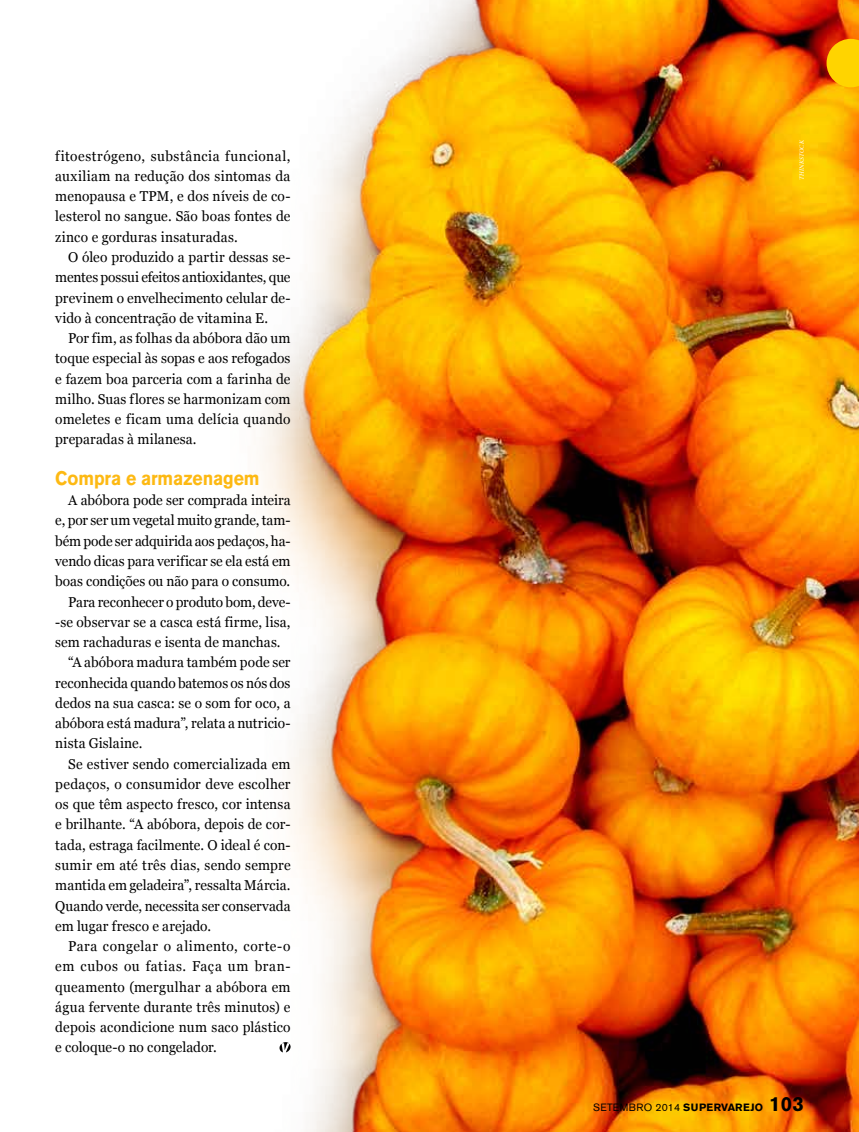
<style>
.page{position:relative;width:859px;height:1132px;background:#fff}
.page>*{position:absolute;margin:0;border:0;box-sizing:border-box;transform-origin:0 0}
.t1{font:700 19.5px "Akzidenz Grotesk BE";letter-spacing:-.005em;color:#fdb913;scale:.9 1}
.t2{font:14.25px/20.2px "Georgia";letter-spacing:.005em;color:#000;text-align:justify;scale:.96 1}
.t3{font:14.25px "Georgia";letter-spacing:.025em;color:#000;scale:.96 1}
.t4{font:14.25px "Georgia";letter-spacing:.035em;color:#000;scale:.96 1}
.t5{font:14.25px "Georgia";letter-spacing:.05em;color:#000;scale:.96 1}
.t6{font:10.5px "Akzidenz Grotesk BE";letter-spacing:.02em;color:#000}
.t7{font:italic 6px "Stone Serif";color:#fff}
.s1{font-weight:700}
.s2{font-weight:700;font-size:20.25px}
</style>
<div class="page">
<img style="left:260px;top:0;width:599px;height:1131px">
<svg style="left:826px;top:39px;width:33px;height:48px;background:#f8b900"></svg>
<svg style="left:279px;top:1041px;width:12px;height:11px"></svg>
<p class="t2" style="left:55px;top:145px;width:247px">fitoestrógeno, substância funcional, auxiliam na redução dos sintomas da menopausa e TPM, e dos níveis de co&shy;lesterol no sangue. São boas fontes de zinco e gorduras insaturadas.</p>
<p class="t2" style="left:55px;top:246px;width:247px;text-indent:13px">O óleo produzido a partir dessas se&shy;mentes possui efeitos antioxidantes, que previnem o envelhecimento celular de&shy;vido à concentração de vitamina E.</p>
<p class="t2" style="left:55px;top:327px;width:247px;text-indent:13px">Por fim, as folhas da abóbora dão um toque especial às sopas e aos refogados e fazem boa parceria com a farinha de milho. Suas flores se harmonizam com omeletes e ficam uma delícia quando preparadas à milanesa.</p>
<h1 class="t1" style="left:55px;top:466px;width:229px">Compra e armazenagem</h1>
<p class="t2" style="left:68px;top:489px;width:233px">A abóbora pode ser comprada inteira</p>
<p class="t2" style="left:55px;top:509px;width:247px">e, por ser um vegetal muito grande, tam-</p>
<p class="t2" style="left:55px;top:530px;width:247px">bém pode ser adquirida aos pedaços, ha-</p>
<p class="t2" style="left:55px;top:550px;width:247px">vendo dicas para verificar se ela está em</p>
<p class="t2" style="left:55px;top:570px;width:246px">boas condições ou não para o consumo.</p>
<p class="t2" style="left:68px;top:590px;width:233px">Para reconhecer o produto bom, deve-</p>
<p class="t2" style="left:55px;top:611px;width:247px">-se observar se a casca está firme, lisa,</p>
<p class="t2" style="left:55px;top:631px;width:236px">sem rachaduras e isenta de manchas.</p>
<p class="t2" style="left:68px;top:651px;width:233px">“A abóbora madura também pode ser</p>
<p class="t2" style="left:55px;top:671px;width:247px">reconhecida quando batemos os nós dos</p>
<p class="t2" style="left:55px;top:692px;width:247px">dedos na sua casca: se o som for oco, a</p>
<p class="t2" style="left:55px;top:712px;width:247px">abóbora está madura”, relata a nutricio-</p>
<p class="t2" style="left:55px;top:732px;width:92px">nista Gislaine.</p>
<p class="t2" style="left:68px;top:752px;width:233px">Se estiver sendo comercializada em</p>
<p class="t3" style="left:55px;top:773px;width:247px">pedaços, o consumidor deve escolher</p>
<p class="t2" style="left:55px;top:793px;width:247px">os que têm aspecto fresco, cor intensa</p>
<p class="t2" style="left:55px;top:813px;width:247px">e brilhante. “A abóbora, depois de cor-</p>
<p class="t2" style="left:55px;top:833px;width:247px">tada, estraga facilmente. O ideal é con-</p>
<p class="t2" style="left:55px;top:854px;width:247px">sumir em até três dias, sendo sempre</p>
<p class="t2" style="left:55px;top:874px;width:247px">mantida em geladeira”, ressalta Márcia.</p>
<p class="t2" style="left:55px;top:894px;width:247px">Quando verde, necessita ser conservada</p>
<p class="t2" style="left:55px;top:914px;width:164px">em lugar fresco e arejado.</p>
<p class="t4" style="left:68px;top:935px;width:233px">Para congelar o alimento, corte-o</p>
<p class="t5" style="left:55px;top:955px;width:247px">em cubos ou fatias. Faça um bran-</p>
<p class="t2" style="left:55px;top:975px;width:247px">queamento (mergulhar a abóbora em</p>
<p class="t2" style="left:55px;top:995px;width:247px">água fervente durante três minutos) e</p>
<p class="t2" style="left:55px;top:1016px;width:247px">depois acondicione num saco plástico</p>
<p class="t2" style="left:55px;top:1036px;width:170px">e coloque-o no congelador.</p>
<p class="t7" style="left:798px;top:180px;width:41px;rotate:-90deg">THINKSTOCK</p>
<p class="t6" style="left:593px;top:1100px;width:212px">SETEMBRO 2014 <span class="s1">SUPERVAREJO</span> <span class="s2">103</span></p>
</div>
